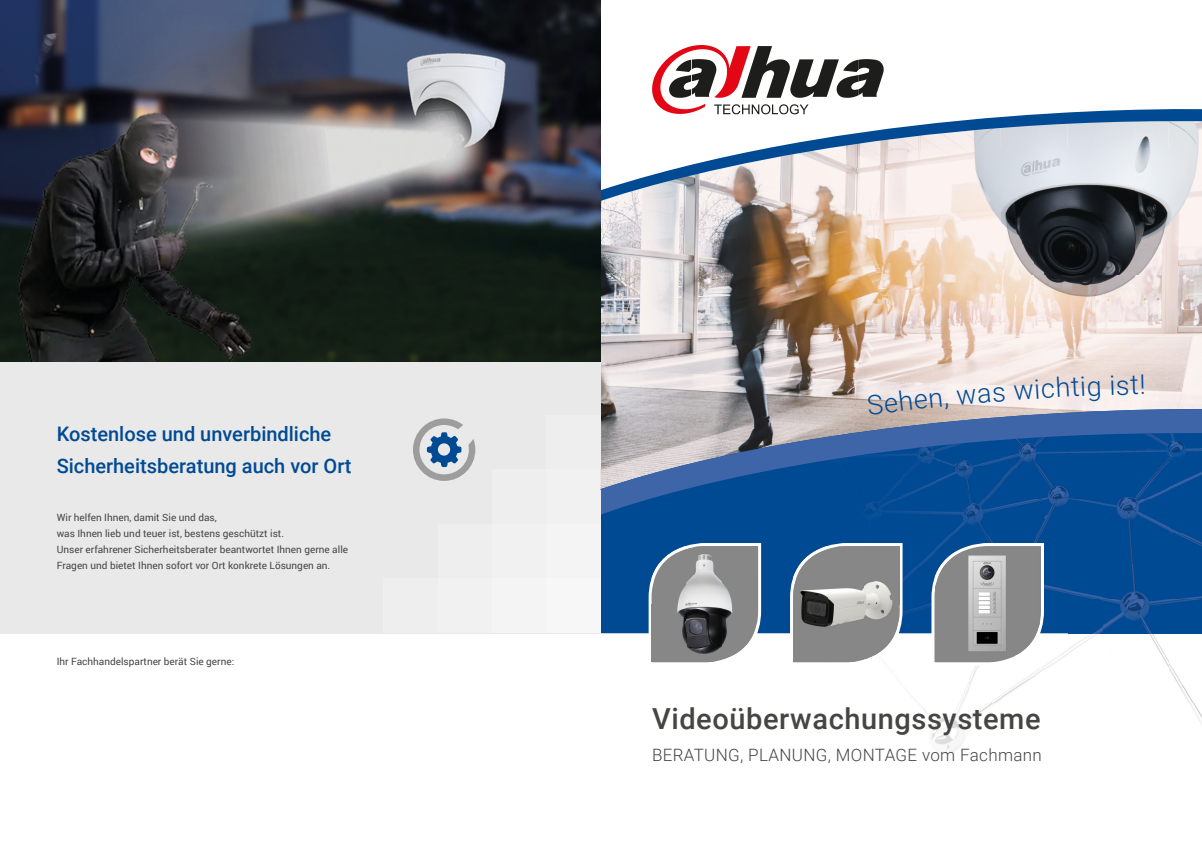
<style>
.page{position:relative;width:1202px;height:854px;background:#fff}
.page>*{position:absolute;margin:0;border:0;box-sizing:border-box;transform-origin:0 0}
.t1{font:500 29px "Roboto";letter-spacing:.02em;color:#464544}
.t2{font:300 27px "Roboto";color:#004a94}
.t3{font:500 20px/32px "Roboto";color:#004a94}
.t4{font:300 17px "Roboto";letter-spacing:.02em;color:#464544}
.t5{font:10px/16px "Roboto";color:#464544}
</style>
<div class="page">
<div style="left:601px;top:514px;width:201px;height:119px;background:#004a94"></div>
<div style="left:0;top:81px;width:601px;height:552px;background:#e9e9e9"></div>
<svg style="left:652px;top:45px;width:232px;height:57px"></svg>
<img style="left:601px;top:201px;width:601px;height:203px">
<img style="left:967px;top:201px;width:235px;height:107px">
<img style="left:1042px;top:633px;width:160px;height:35px">
<img style="left:907px;top:668px;width:295px;height:86px">
<img style="left:802px;top:514px;width:400px;height:19px">
<div style="left:1035px;top:533px;width:167px;height:33px;background:#004a94"></div>
<img style="left:1002px;top:533px;width:33px;height:10px">
<img style="left:968px;top:533px;width:34px;height:10px">
<img style="left:902px;top:533px;width:66px;height:33px">
<img style="left:835px;top:533px;width:67px;height:10px">
<img style="left:802px;top:533px;width:33px;height:10px">
<img style="left:1044px;top:566px;width:158px;height:33px">
<img style="left:902px;top:566px;width:29px;height:33px">
<img style="left:1044px;top:599px;width:158px;height:34px">
<img style="left:902px;top:599px;width:29px;height:34px">
<svg style="left:601px;top:102px;width:601px;height:99px"></svg>
<svg style="left:601px;top:404px;width:601px;height:110px;background:#406ba0"></svg>
<img style="left:0;top:0;width:601px;height:361px">
<div style="left:547px;top:415px;width:54px;height:54px;background:#eee"></div>
<div style="left:492px;top:469px;width:55px;height:54px;background:#eee"></div>
<div style="left:438px;top:523px;width:54px;height:55px;background:#eee"></div>
<div style="left:384px;top:578px;width:54px;height:55px;background:#eee"></div>
<div style="left:547px;top:469px;width:54px;height:54px;background:#f1f1f1"></div>
<svg style="left:601px;top:469px;width:1px;height:20px"></svg>
<div style="left:492px;top:523px;width:55px;height:55px;background:#f1f1f1"></div>
<div style="left:547px;top:523px;width:54px;height:55px;background:#f4f4f4"></div>
<div style="left:492px;top:578px;width:55px;height:55px;background:#f4f4f4"></div>
<div style="left:547px;top:578px;width:54px;height:55px;background:#f7f7f7"></div>
<svg style="left:413px;top:418px;width:62px;height:62px"></svg>
<svg style="left:649px;top:543px;width:112px;height:120px;background:#8c9094"></svg>
<svg style="left:790px;top:543px;width:112px;height:122px;background:#94979a"></svg>
<svg style="left:931px;top:543px;width:113px;height:122px"></svg>
<img style="left:935px;top:552px;width:105px;height:104px">
<img style="left:935px;top:552px;width:26px;height:34px">
<img style="left:1014px;top:623px;width:26px;height:33px">
<svg style="left:867px;top:389px;width:81px;height:26px;background:#ddcdc6"></svg>
<svg style="left:957px;top:379px;width:82px;height:25px"></svg>
<svg style="left:1141px;top:374px;width:3px;height:19px"></svg>
<h3 class="t3" style="left:57px;top:417px;width:296px">Kostenlose und unverbindliche<br>Sicherheitsberatung auch vor Ort</h3>
<p class="t5" style="left:57px;top:509px;width:293px">Wir helfen Ihnen, damit Sie und das,<br>was Ihnen lieb und teuer ist, bestens geschützt ist.<br>Unser erfahrener Sicherheitsberater beantwortet Ihnen gerne alle Fragen und bietet Ihnen sofort vor Ort konkrete Lösungen an.</p>
<p class="t5" style="left:57px;top:653px;width:179px">Ihr Fachhandelspartner berät Sie gerne:</p>
<h2 class="t2" style="left:1040px;top:369px;width:47px;rotate:-3deg">chti</h2>
<h2 class="t2" style="left:1086px;top:367px;width:54px;rotate:-2deg">g ist</h2>
<h1 class="t1" style="left:652px;top:698px;width:390px">Videoüberwachungssysteme</h1>
<h3 class="t4" style="left:652px;top:743px;width:391px">BERATUNG, PLANUNG, MONTAGE vom Fachmann</h3>
</div>
